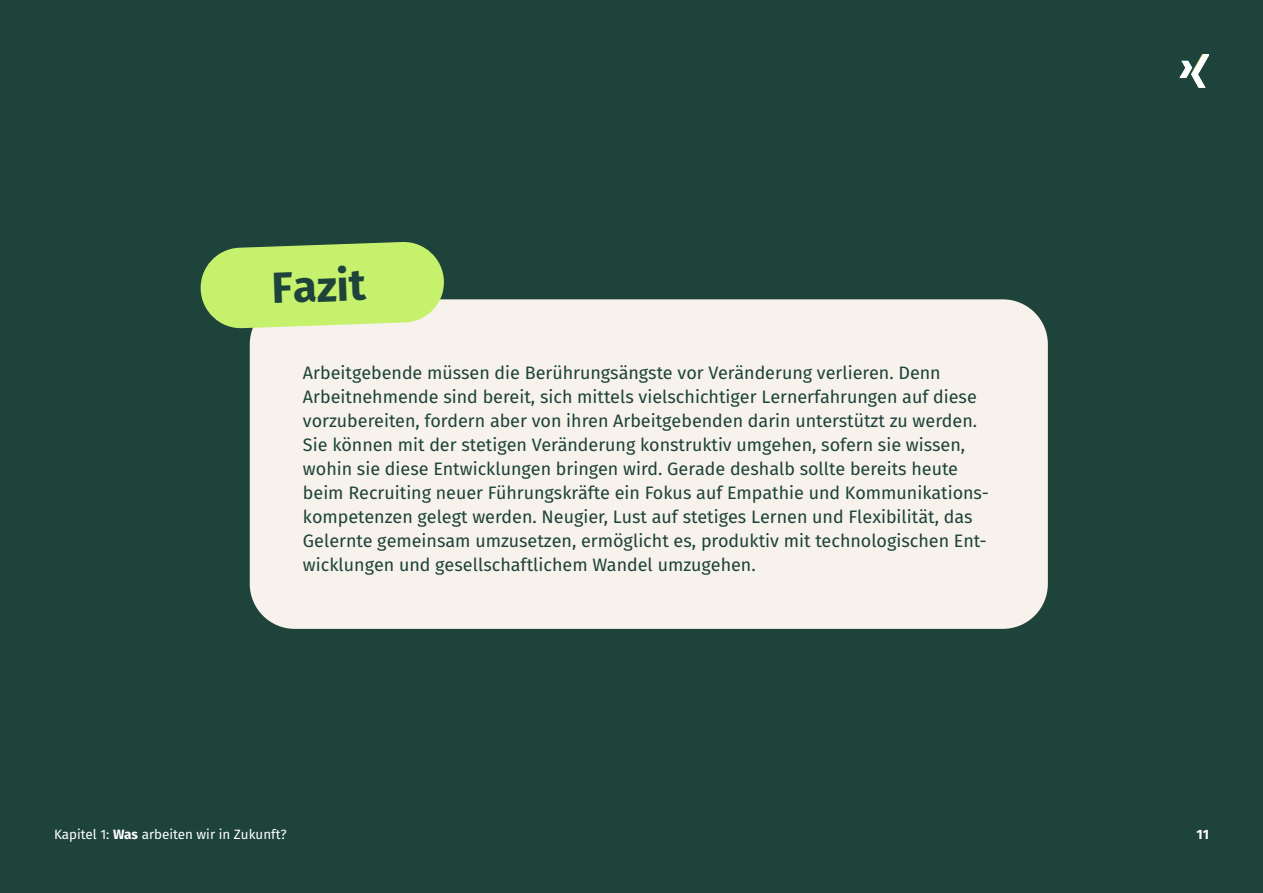
<style>
.page{position:relative;width:1263px;height:893px;background:#1d433a}
.page>*{position:absolute;margin:0;border:0;box-sizing:border-box;transform-origin:0 0}
.t1{font:43.5px "XING Sans Bold";color:#1d433a}
.t2{font:18px/24px "XING Sans Regular";color:#1d433a}
.t3{font:13.5px "XING Sans Regular";color:#fff}
.t4{font:13.5px "XING Sans Bold";color:#fff}
.s1{font-family:"XING Sans Bold"}
</style>
<div class="page">
<div style="left:250px;top:299px;width:798px;height:330px;background:#f7f2eb;border-radius:45px"></div>
<svg style="left:200px;top:242px;width:245px;height:87px;background:#b8e06e"></svg>
<img style="left:1179px;top:54px;width:30px;height:33px">
<p class="t1" style="left:271px;top:260px;width:96px;rotate:-2deg">Fazit</p>
<p class="t2" style="left:303px;top:360px;width:688px">Arbeitgebende müssen die Berührungsängste vor Veränderung verlieren. Denn Arbeitnehmende sind bereit, sich mittels vielschichtiger Lernerfahrungen auf diese vorzubereiten, fordern aber von ihren Arbeitgebenden darin unterstützt zu werden.<br>Sie können mit der stetigen Veränderung konstruktiv umgehen, sofern sie wissen, wohin sie diese Entwicklungen bringen wird. Gerade deshalb sollte bereits heute beim Recruiting neuer Führungskräfte ein Fokus auf Empathie und Kommunikations&shy;kompetenzen gelegt werden. Neugier, Lust auf stetiges Lernen und Flexibilität, das Gelernte gemeinsam umzusetzen, ermöglicht es, produktiv mit technologischen Ent&shy;wicklungen und gesellschaftlichem Wandel umzugehen.</p>
<p class="t3" style="left:54px;top:826px;width:234px">Kapitel 1: <span class="s1">Was</span> arbeiten wir in Zukunft?</p>
<p class="t4" style="left:1196px;top:826px;width:14px">11</p>
</div>
